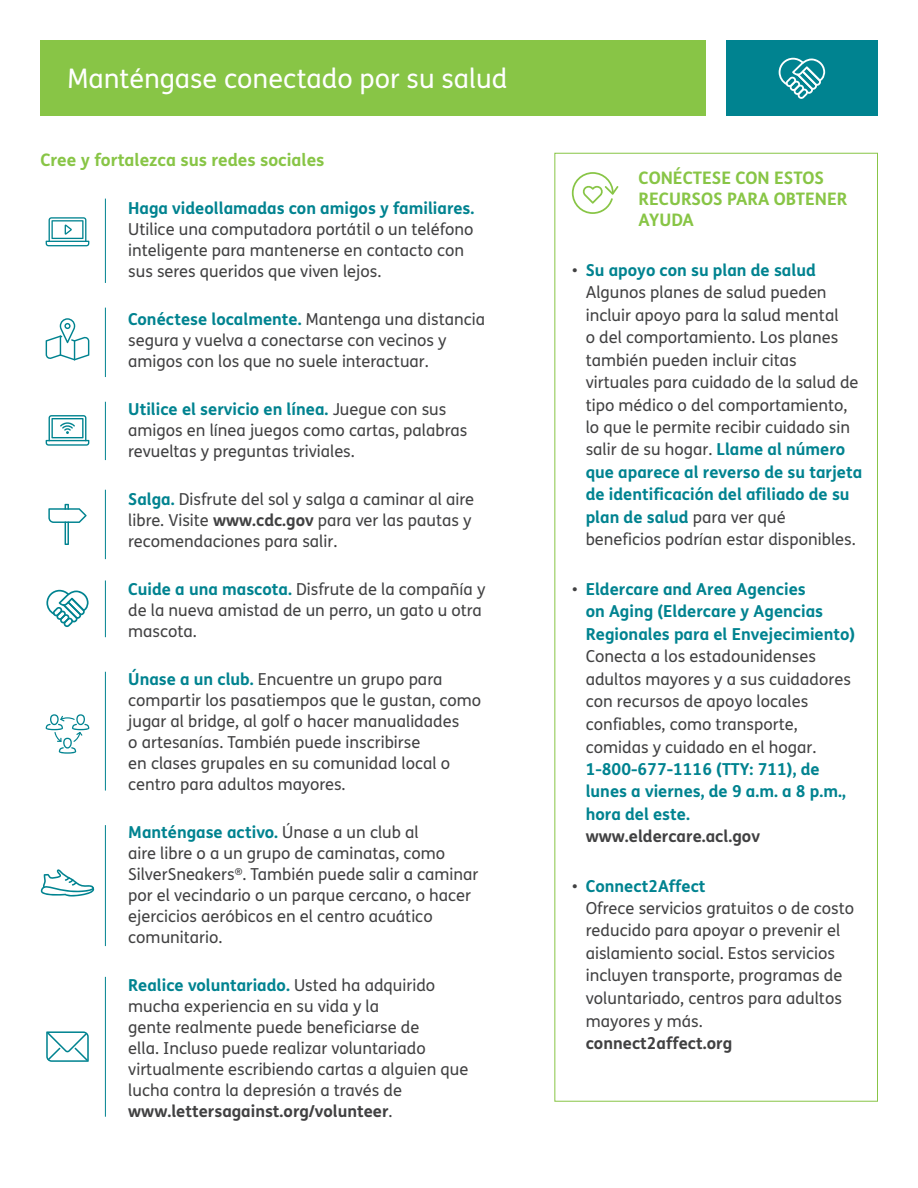
<style>
.page{position:relative;width:918px;height:1188px;background:#fff}
.page>*{position:absolute;margin:0;border:0;box-sizing:border-box;transform-origin:0 0}
.t1{font:27px "FS Humana";color:#fff}
.t2{font:700 17.25px/21px "FS Humana";color:#88c546}
.t3{font:16.5px/21px "FS Humana";color:#414142}
.t4{font:700 16.5px/22.2px "FS Humana";color:#008390}
.t5{font:700 16.5px "FS Humana";color:#414142}
.s1{font-weight:700;color:#008390}
.s2{font-weight:700}
.s3{font-weight:400;color:#414142}
</style>
<div class="page">
<hr style="left:105px;top:402px;width:1px;height:58px;background:#008390">
<hr style="left:105px;top:580px;width:1px;height:57px;background:#008390">
<hr style="left:105px;top:977px;width:1px;height:140px;background:#008390">
<hr style="left:105px;top:825px;width:1px;height:121px;background:#008390">
<svg style="left:48px;top:504px;width:39px;height:41px"></svg>
<svg style="left:41px;top:869px;width:53px;height:28px"></svg>
<svg style="left:46px;top:590px;width:43px;height:37px"></svg>
<svg style="left:46px;top:1031px;width:43px;height:31px"></svg>
<hr style="left:105px;top:199px;width:1px;height:84px;background:#008390">
<hr style="left:105px;top:308px;width:1px;height:69px;background:#008390">
<hr style="left:105px;top:490px;width:1px;height:69px;background:#008390">
<hr style="left:105px;top:672px;width:1px;height:119px;background:#008390">
<svg style="left:46px;top:217px;width:43px;height:29px"></svg>
<svg style="left:46px;top:318px;width:43px;height:42px"></svg>
<svg style="left:46px;top:415px;width:43px;height:31px"></svg>
<svg style="left:46px;top:714px;width:43px;height:40px"></svg>
<svg style="left:572px;top:172px;width:46px;height:41px"></svg>
<div style="left:40px;top:40px;width:666px;height:76px;background:#88c546"></div>
<div style="left:726px;top:40px;width:152px;height:76px;background:#008390"></div>
<svg style="left:779px;top:58px;width:46px;height:41px"></svg>
<h1 class="t1" style="left:68px;top:60px;width:441px">Manténgase conectado por su salud</h1>
<p class="t2" style="left:40px;top:149px;width:286px">Cree y fortalezca sus redes sociales</p>
<p class="t4" style="left:128px;top:196px;width:348px">Haga videollamadas con amigos y familiares.</p>
<p class="t3" style="left:128px;top:219px;width:347px">Utilice una computadora portátil o un teléfono inteligente para mantenerse en contacto con sus seres queridos que viven lejos.</p>
<p class="t3" style="left:128px;top:309px;width:358px"><span class="s1">Conéctese localmente.</span> Mantenga una distancia segura y vuelva a conectarse con vecinos y amigos con los que no suele interactuar.</p>
<p class="t3" style="left:128px;top:399px;width:341px"><span class="s1">Utilice el servicio en línea.</span> Juegue con sus amigos en línea juegos como cartas, palabras revueltas y preguntas triviales.</p>
<p class="t3" style="left:128px;top:489px;width:347px"><span class="s1">Salga.</span> Disfrute del sol y salga a caminar al aire libre. Visite <span class="s2">www.cdc.gov</span> para ver las pautas y recomendaciones para salir.</p>
<p class="t3" style="left:128px;top:579px;width:359px"><span class="s1">Cuide a una mascota.</span> Disfrute de la compañía y de la nueva amistad de un perro, un gato u otra mascota.</p>
<p class="t3" style="left:128px;top:669px;width:355px"><span class="s1">Únase a un club.</span> Encuentre un grupo para compartir los pasatiempos que le gustan, como jugar al bridge, al golf o hacer manualidades<br>o artesanías. También puede inscribirse<br>en clases grupales en su comunidad local o centro para adultos mayores.</p>
<p class="t3" style="left:128px;top:822px;width:352px"><span class="s1">Manténgase activo.</span> Únase a un club al<br>aire libre o a un grupo de caminatas, como SilverSneakers<sup>®</sup>. También puede salir a caminar por el vecindario o un parque cercano, o hacer ejercicios aeróbicos en el centro acuático comunitario.</p>
<p class="t3" style="left:128px;top:975px;width:342px"><span class="s1">Realice voluntariado.</span> Usted ha adquirido mucha experiencia en su vida y la<br>gente realmente puede beneficiarse de<br>ella. Incluso puede realizar voluntariado virtualmente escribiendo cartas a alguien que lucha contra la depresión a través de <span class="s2">www.lettersagainst.org/volunteer</span>.</p>
<p class="t2" style="left:639px;top:166px;width:210px">CONÉCTESE CON ESTOS<br>RECURSOS PARA OBTENER<br>AYUDA</p>
<p class="t3" style="left:586px;top:259px;width:278px;line-height:22.5px;text-indent:-13px">• <span class="s1">Su apoyo con su plan de salud </span>Algunos planes de salud pueden incluir apoyo para la salud mental<br>o del comportamiento. Los planes también pueden incluir citas virtuales para cuidado de la salud de tipo médico o del comportamiento, lo que le permite recibir cuidado sin salir de su hogar. <span class="s1">Llame al número que aparece al reverso de su tarjeta de identificación del afiliado de su plan de salud</span> para ver qué beneficios podrían estar disponibles.</p>
<p class="t4" style="left:586px;top:577px;width:271px;text-indent:-13px"><span class="s3">•</span> Eldercare and Area Agencies<br>on Aging (Eldercare y Agencias<br>Regionales para el Envejecimiento)</p>
<p class="t3" style="left:586px;top:645px;width:267px;line-height:22.6px">Conecta a los estadounidenses adultos mayores y a sus cuidadores con recursos de apoyo locales confiables, como transporte, comidas y cuidado en el hogar.</p>
<p class="t4" style="left:586px;top:757px;width:262px;line-height:22.6px">1-800-677-1116 (TTY: 711), de lunes a viernes, de 9 a.m. a 8 p.m., hora del este.</p>
<p class="t5" style="left:586px;top:824px;width:176px">www.eldercare.acl.gov</p>
<p class="t3" style="left:586px;top:874px;width:270px;line-height:22.5px;text-indent:-13px">• <span class="s1">Connect2Affect<br></span>Ofrece servicios gratuitos o de costo reducido para apoyar o prevenir el aislamiento social. Estos servicios incluyen transporte, programas de voluntariado, centros para adultos mayores y más.</p>
<p class="t5" style="left:586px;top:1031px;width:148px">connect2affect.org</p>
</div>
